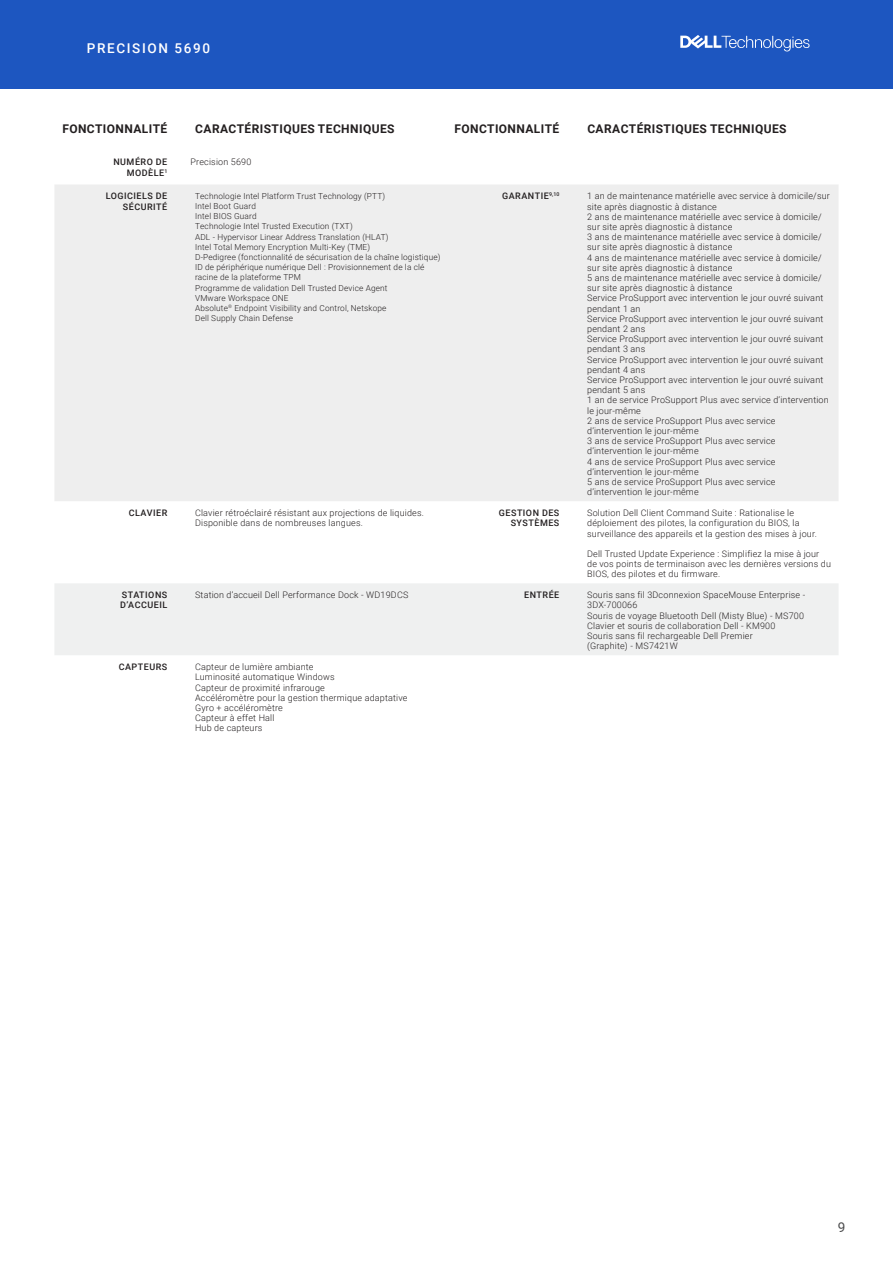
<style>
.page{position:relative;width:893px;height:1263px;background:#fff}
.page>*{position:absolute;margin:0;border:0;box-sizing:border-box;transform-origin:0 0}
.t1{font:500 13.5px "Roboto";letter-spacing:.12em;color:#fff}
.t2{font:13.5px "Roboto";color:#4b4c4d}
.t3{font:700 12px "Roboto";letter-spacing:.035em;color:#231f20}
.t4{font:300 9px/10.2px "Roboto";letter-spacing:.02em;color:#231f20}
.t5{font:500 9px/10.2px "Roboto";letter-spacing:.055em;color:#231f20;text-align:right}
.t6{font:300 8.25px/10.2px "Roboto";letter-spacing:.02em;color:#231f20}
</style>
<div class="page">
<div style="left:55px;top:185px;width:783px;height:316px;background:#eee"></div>
<div style="left:55px;top:583px;width:783px;height:72px;background:#eff0f0"></div>
<div style="left:0;top:0;width:893px;height:89px;background:#1d56c0"></div>
<svg style="left:680px;top:35px;width:130px;height:16px"></svg>
<p class="t1" style="left:87px;top:39px;width:125px">PRECISION 5690</p>
<p class="t3" style="left:62px;top:121px;width:106px">FONCTIONNALITÉ</p>
<p class="t3" style="left:195px;top:121px;width:201px">CARACTÉRISTIQUES TECHNIQUES</p>
<p class="t3" style="left:454px;top:121px;width:106px">FONCTIONNALITÉ</p>
<p class="t3" style="left:587px;top:121px;width:201px">CARACTÉRISTIQUES TECHNIQUES</p>
<p class="t5" style="left:113px;top:156px;width:56px">NUMÉRO DE<br>MODÈLE<sup>1</sup></p>
<p class="t4" style="left:190px;top:157px;width:62px">Precision 5690</p>
<p class="t5" style="left:106px;top:191px;width:63px">LOGICIELS DE<br>SÉCURITÉ</p>
<p class="t6" style="left:195px;top:190px;width:191px">Technologie Intel Platform Trust Technology (PTT)</p>
<p class="t5" style="left:502px;top:191px;width:59px">GARANTIE<sup>9,10</sup></p>
<p class="t4" style="left:587px;top:191px;width:244px">1 an de maintenance matérielle avec service à domicile/sur site après diagnostic à distance</p>
<p class="t4" style="left:587px;top:211px;width:236px">2 ans de maintenance matérielle avec service à domicile/ sur site après diagnostic à distance</p>
<p class="t4" style="left:587px;top:232px;width:236px">3 ans de maintenance matérielle avec service à domicile/ sur site après diagnostic à distance</p>
<p class="t4" style="left:587px;top:252px;width:236px">4 ans de maintenance matérielle avec service à domicile/ sur site après diagnostic à distance</p>
<p class="t4" style="left:587px;top:272px;width:236px">5 ans de maintenance matérielle avec service à domicile/ sur site après diagnostic à distance</p>
<p class="t4" style="left:587px;top:293px;width:238px">Service ProSupport avec intervention le jour ouvré suivant pendant 1 an</p>
<p class="t4" style="left:587px;top:313px;width:238px">Service ProSupport avec intervention le jour ouvré suivant pendant 2 ans</p>
<p class="t4" style="left:587px;top:334px;width:238px">Service ProSupport avec intervention le jour ouvré suivant pendant 3 ans</p>
<p class="t4" style="left:587px;top:354px;width:238px">Service ProSupport avec intervention le jour ouvré suivant pendant 4 ans</p>
<p class="t4" style="left:587px;top:374px;width:238px">Service ProSupport avec intervention le jour ouvré suivant pendant 5 ans</p>
<p class="t4" style="left:587px;top:395px;width:243px">1 an de service ProSupport Plus avec service d’intervention le jour-même</p>
<p class="t4" style="left:587px;top:415px;width:190px">2 ans de service ProSupport Plus avec service d’intervention le jour-même</p>
<p class="t4" style="left:587px;top:436px;width:190px">3 ans de service ProSupport Plus avec service d’intervention le jour-même</p>
<p class="t4" style="left:587px;top:456px;width:190px">4 ans de service ProSupport Plus avec service d’intervention le jour-même</p>
<p class="t4" style="left:587px;top:476px;width:190px">5 ans de service ProSupport Plus avec service d’intervention le jour-même</p>
<p class="t6" style="left:195px;top:201px;width:62px">Intel Boot Guard</p>
<p class="t6" style="left:195px;top:211px;width:63px">Intel BIOS Guard</p>
<p class="t6" style="left:195px;top:221px;width:159px">Technologie Intel Trusted Execution (TXT)</p>
<p class="t6" style="left:195px;top:231px;width:195px">ADL - Hypervisor Linear Address Translation (HLAT)</p>
<p class="t6" style="left:195px;top:241px;width:177px">Intel Total Memory Encryption Multi-Key (TME)</p>
<p class="t6" style="left:195px;top:252px;width:247px">D-Pedigree (fonctionnalité de sécurisation de la chaîne logistique)</p>
<p class="t6" style="left:195px;top:262px;width:231px">ID de périphérique numérique Dell : Provisionnement de la clé racine de la plateforme TPM</p>
<p class="t6" style="left:195px;top:282px;width:194px">Programme de validation Dell Trusted Device Agent</p>
<p class="t6" style="left:195px;top:292px;width:95px">VMware Workspace ONE</p>
<p class="t6" style="left:195px;top:303px;width:193px">Absolute<sup>®</sup> Endpoint Visibility and Control, Netskope</p>
<p class="t6" style="left:195px;top:313px;width:99px">Dell Supply Chain Defense</p>
<p class="t5" style="left:129px;top:507px;width:40px">CLAVIER</p>
<p class="t4" style="left:195px;top:507px;width:230px">Clavier rétroéclairé résistant aux projections de liquides.<br>Disponible dans de nombreuses langues.</p>
<p class="t5" style="left:499px;top:507px;width:62px">GESTION DES<br>SYSTÈMES</p>
<p class="t4" style="left:587px;top:507px;width:231px">Solution Dell Client Command Suite : Rationalise le déploiement des pilotes, la configuration du BIOS, la surveillance des appareils et la gestion des mises à jour.</p>
<p class="t4" style="left:587px;top:548px;width:245px">Dell Trusted Update Experience : Simplifiez la mise à jour de vos points de terminaison avec les dernières versions du<br>BIOS, des pilotes et du firmware.</p>
<p class="t5" style="left:120px;top:590px;width:49px;text-align:left">STATIONS<br>D’ACCUEIL</p>
<p class="t4" style="left:195px;top:590px;width:215px">Station d’accueil Dell Performance Dock - WD19DCS</p>
<p class="t5" style="left:524px;top:590px;width:37px">ENTRÉE</p>
<p class="t4" style="left:587px;top:590px;width:220px">Souris sans fil 3Dconnexion SpaceMouse Enterprise -<br>3DX-700066</p>
<p class="t4" style="left:587px;top:610px;width:218px">Souris de voyage Bluetooth Dell (Misty Blue) - MS700</p>
<p class="t4" style="left:587px;top:620px;width:190px">Clavier et souris de collaboration Dell - KM900</p>
<p class="t4" style="left:587px;top:630px;width:167px">Souris sans fil rechargeable Dell Premier (Graphite) - MS7421W</p>
<p class="t5" style="left:119px;top:661px;width:50px">CAPTEURS</p>
<p class="t4" style="left:195px;top:661px;width:120px">Capteur de lumière ambiante</p>
<p class="t4" style="left:195px;top:672px;width:141px">Luminosité automatique Windows</p>
<p class="t4" style="left:195px;top:682px;width:131px">Capteur de proximité infrarouge</p>
<p class="t4" style="left:195px;top:692px;width:214px">Accéléromètre pour la gestion thermique adaptative</p>
<p class="t4" style="left:195px;top:702px;width:89px">Gyro + accéléromètre</p>
<p class="t4" style="left:195px;top:712px;width:81px">Capteur à effet Hall</p>
<p class="t4" style="left:195px;top:723px;width:69px">Hub de capteurs</p>
<p class="t2" style="left:838px;top:1218px;width:9px">9</p>
</div>
